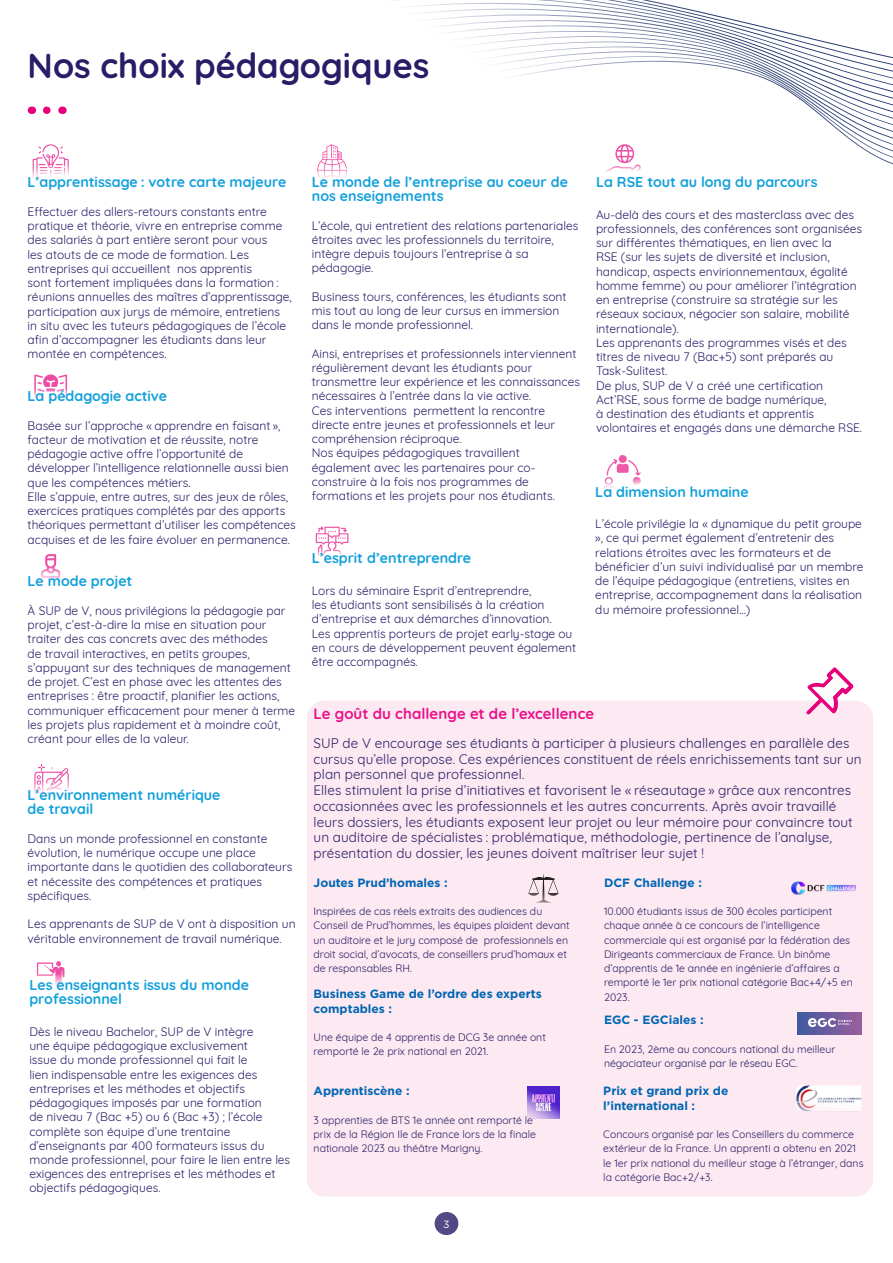
<style>
.page{position:relative;width:893px;height:1263px;background:#fff}
.page>*{position:absolute;margin:0;border:0;box-sizing:border-box;transform-origin:0 0}
.t1{font:700 34.5px "Quicksand";color:#281d67}
.t2{font:700 15px "Quicksand";letter-spacing:.005em;color:#e91089}
.t3{font:700 14.25px/14.2px "Quicksand";color:#12a0db}
.t4{font:13.5px/15.8px "Quicksand";letter-spacing:.005em;color:#281d67}
.t5{font:12px/14.2px "Quicksand";color:#281d67}
.t6{font:700 12px/14.2px "Gotham";color:#0166b3}
.t7{font:10.5px/14.2px "Quicksand";color:#281d67}
.t8{font:10.5px "Gotham Rounded";color:#fff}
.s1{color:#fce7f0}
</style>
<div class="page">
<div style="left:307px;top:701px;width:566px;height:495px;background:#fce9f1"></div>
<div style="left:435px;top:1212px;width:23px;height:23px;background:#534a85;border-radius:50%"></div>
<svg style="left:47px;top:107px;width:4px;height:7px"></svg>
<svg style="left:410px;top:0;width:483px;height:165px"></svg>
<svg style="left:33px;top:144px;width:36px;height:34px"></svg>
<svg style="left:806px;top:667px;width:47px;height:47px"></svg>
<img style="left:527px;top:1086px;width:33px;height:32px">
<img style="left:789px;top:877px;width:67px;height:21px">
<svg style="left:528px;top:874px;width:31px;height:28px"></svg>
<img style="left:796px;top:1085px;width:65px;height:26px">
<svg style="left:34px;top:764px;width:35px;height:30px"></svg>
<svg style="left:317px;top:144px;width:30px;height:35px"></svg>
<svg style="left:34px;top:374px;width:33px;height:24px"></svg>
<svg style="left:34px;top:554px;width:34px;height:29px"></svg>
<svg style="left:37px;top:961px;width:28px;height:24px"></svg>
<svg style="left:316px;top:526px;width:33px;height:31px"></svg>
<svg style="left:604px;top:144px;width:37px;height:28px"></svg>
<svg style="left:603px;top:455px;width:38px;height:33px"></svg>
<div style="left:798px;top:1013px;width:63px;height:21px;background:linear-gradient(to right,#425aa0,#9b5f9c)"></div>
<svg style="left:808px;top:1018px;width:44px;height:9px"></svg>
<h1 class="t1" style="left:28px;top:37px;width:403px">Nos choix pédagogiques</h1>
<p class="t3" style="left:28px;top:174px;width:260px">L’apprentissage : votre carte majeure</p>
<p class="t5" style="left:28px;top:203px;width:266px">Effectuer des allers-retours constants entre pratique et théorie, vivre en entreprise comme des salariés à part entière seront pour vous<br>les atouts de ce mode de formation. Les entreprises qui accueillent nos apprentis<br>sont fortement impliquées dans la formation : réunions annuelles des maîtres d’apprentissage, participation aux jurys de mémoire, entretiens in situ avec les tuteurs pédagogiques de l’école afin d’accompagner les étudiants dans leur montée en compétences.</p>
<p class="t3" style="left:28px;top:388px;width:141px">La pédagogie active</p>
<p class="t5" style="left:28px;top:417px;width:270px">Basée sur l’approche « apprendre en faisant », facteur de motivation et de réussite, notre pédagogie active offre l’opportunité de développer l’intelligence relationnelle aussi bien que les compétences métiers.<br>Elle s’appuie, entre autres, sur des jeux de rôles, exercices pratiques complétés par des apports théoriques permettant d’utiliser les compétences acquises et de les faire évoluer en permanence.</p>
<p class="t3" style="left:28px;top:573px;width:106px">Le mode projet</p>
<p class="t5" style="left:28px;top:602px;width:269px">À SUP de V, nous privilégions la pédagogie par projet, c’est-à-dire la mise en situation pour traiter des cas concrets avec des méthodes<br>de travail interactives, en petits groupes, s’appuyant sur des techniques de management de projet. C’est en phase avec les attentes des entreprises : être proactif, planifier les actions, communiquer efficacement pour mener à terme les projets plus rapidement et à moindre coût, créant pour elles de la valeur.</p>
<p class="t3" style="left:28px;top:787px;width:194px">L’environnement numérique de travail</p>
<p class="t5" style="left:28px;top:830px;width:266px">Dans un monde professionnel en constante évolution, le numérique occupe une place importante dans le quotidien des collaborateurs et nécessite des compétences et pratiques spécifiques.</p>
<p class="t5" style="left:28px;top:916px;width:269px">Les apprenants de SUP de V ont à disposition un véritable environnement de travail numérique.</p>
<p class="t3" style="left:29px;top:977px;width:221px">Les enseignants issus du monde professionnel</p>
<p class="t5" style="left:29px;top:1023px;width:262px">Dès le niveau Bachelor, SUP de V intègre<br>une équipe pédagogique exclusivement<br>issue du monde professionnel qui fait le<br>lien indispensable entre les exigences des entreprises et les méthodes et objectifs pédagogiques imposés par une formation<br>de niveau 7 (Bac +5) ou 6 (Bac +3) ; l’école complète son équipe d’une trentaine d’enseignants par 400 formateurs issus du monde professionnel, pour faire le lien entre les exigences des entreprises et les méthodes et objectifs pédagogiques.</p>
<p class="t3" style="left:312px;top:173px;width:258px">Le monde de l’entreprise au coeur de nos enseignements</p>
<p class="t5" style="left:312px;top:217px;width:268px">L’école, qui entretient des relations partenariales étroites avec les professionnels du territoire, intègre depuis toujours l’entreprise à sa pédagogie.</p>
<p class="t5" style="left:312px;top:288px;width:256px">Business tours, conférences, les étudiants sont mis tout au long de leur cursus en immersion dans le monde professionnel.</p>
<p class="t5" style="left:312px;top:345px;width:270px">Ainsi, entreprises et professionnels interviennent régulièrement devant les étudiants pour transmettre leur expérience et les connaissances nécessaires à l’entrée dans la vie active.<br>Ces interventions permettent la rencontre directe entre jeunes et professionnels et leur compréhension réciproque.<br>Nos équipes pédagogiques travaillent également avec les partenaires pour co&shy;construire à la fois nos programmes de formations et les projets pour nos étudiants.</p>
<p class="t3" style="left:312px;top:550px;width:161px">L’esprit d’entreprendre</p>
<p class="t5" style="left:312px;top:582px;width:266px">Lors du séminaire Esprit d’entreprendre,<br>les étudiants sont sensibilisés à la création d’entreprise et aux démarches d’innovation.<br>Les apprentis porteurs de projet early-stage ou en cours de développement peuvent également être accompagnés.</p>
<p class="t3" style="left:596px;top:174px;width:223px">La RSE tout au long du parcours</p>
<p class="t5" style="left:596px;top:206px;width:268px">Au-delà des cours et des masterclass avec des professionnels, des conférences sont organisées sur différentes thématiques, en lien avec la<br>RSE (sur les sujets de diversité et inclusion, handicap, aspects envirionnementaux, égalité homme femme) ou pour améliorer l’intégration en entreprise (construire sa stratégie sur les réseaux sociaux, négocier son salaire, mobilité internationale).<br>Les apprenants des programmes visés et des titres de niveau 7 (Bac+5) sont préparés au Task-Sulitest.<br>De plus, SUP de V a créé une certification Act’RSE, sous forme de badge numérique,<br>à destination des étudiants et apprentis volontaires et engagés dans une démarche RSE.</p>
<p class="t3" style="left:595px;top:483px;width:155px">La dimension humaine</p>
<p class="t5" style="left:595px;top:515px;width:270px">L’école privilégie la « dynamique du petit groupe », ce qui permet également d’entretenir des relations étroites avec les formateurs et de bénéficier d’un suivi individualisé par un membre de l’équipe pédagogique (entretiens, visites en entreprise, accompagnement dans la réalisation du mémoire professionnel...)</p>
<p class="t2" style="left:314px;top:702px;width:282px">Le goût du challenge et de l’excellence</p>
<p class="t4" style="left:314px;top:734px;width:549px">SUP de V encourage ses étudiants à participer à plusieurs challenges en parallèle des cursus qu’elle propose. Ces expériences constituent de réels enrichissements tant sur un plan personnel que professionnel.<br>Elles stimulent la prise d’initiatives et favorisent le « réseautage » grâce aux rencontres occasionnées avec les professionnels et les autres concurrents. Après avoir travaillé leurs dossiers, les étudiants exposent leur projet ou leur mémoire pour convaincre tout un auditoire de spécialistes : problématique, méthodologie, pertinence de l’analyse, présentation du dossier, les jeunes doivent maîtriser leur sujet !</p>
<p class="t6" style="left:314px;top:875px;width:136px">Joutes Prud’homales :</p>
<p class="t7" style="left:314px;top:903px;width:258px">Inspirées de cas réels extraits des audiences du Conseil de Prud’hommes, les équipes plaident devant un auditoire et le jury composé de professionnels en droit social, d’avocats, de conseillers prud’homaux et de responsables RH.</p>
<p class="t6" style="left:314px;top:987px;width:230px">Business Game de l’ordre des experts comptables :</p>
<p class="t7" style="left:314px;top:1029px;width:234px">Une équipe de 4 apprentis de DCG 3e année ont remporté le 2e prix national en 2021.</p>
<p class="t6" style="left:604px;top:875px;width:99px">DCF Challenge :</p>
<p class="t7" style="left:604px;top:903px;width:250px">10.000 étudiants issus de 300 écoles participent chaque année à ce concours de l’intelligence commerciale qui est organisé par la fédération des Dirigeants commerciaux de France. Un binôme d’apprentis de 1e année en ingénierie d’affaires a remporté le 1er prix national catégorie Bac+4/+5 en 2023.</p>
<p class="t6" style="left:604px;top:1013px;width:101px">EGC - EGCiales :</p>
<p class="t7" style="left:604px;top:1041px;width:233px">En 2023, 2ème au concours national du meilleur négociateur organisé par le réseau EGC.</p>
<p class="t6" style="left:314px;top:1084px;width:97px">Apprentiscène :</p>
<p class="t7" style="left:314px;top:1112px;width:224px">3 apprenties de BTS 1e année ont remporté le pr<span class="s1">ix de la</span> Région Ile de France lors de la finale nationale 2023 au théâtre Marigny.</p>
<p class="t8" style="left:443px;top:1217px;width:8px">3</p>
<p class="t6" style="left:603px;top:1084px;width:127px">Prix et grand prix de l’international :</p>
<p class="t7" style="left:603px;top:1126px;width:262px">Concours organisé par les Conseillers du commerce extérieur de la France. Un apprenti a obtenu en 2021 le 1er prix national du meilleur stage à l’étranger, dans la catégorie Bac+2/+3.</p>
</div>
